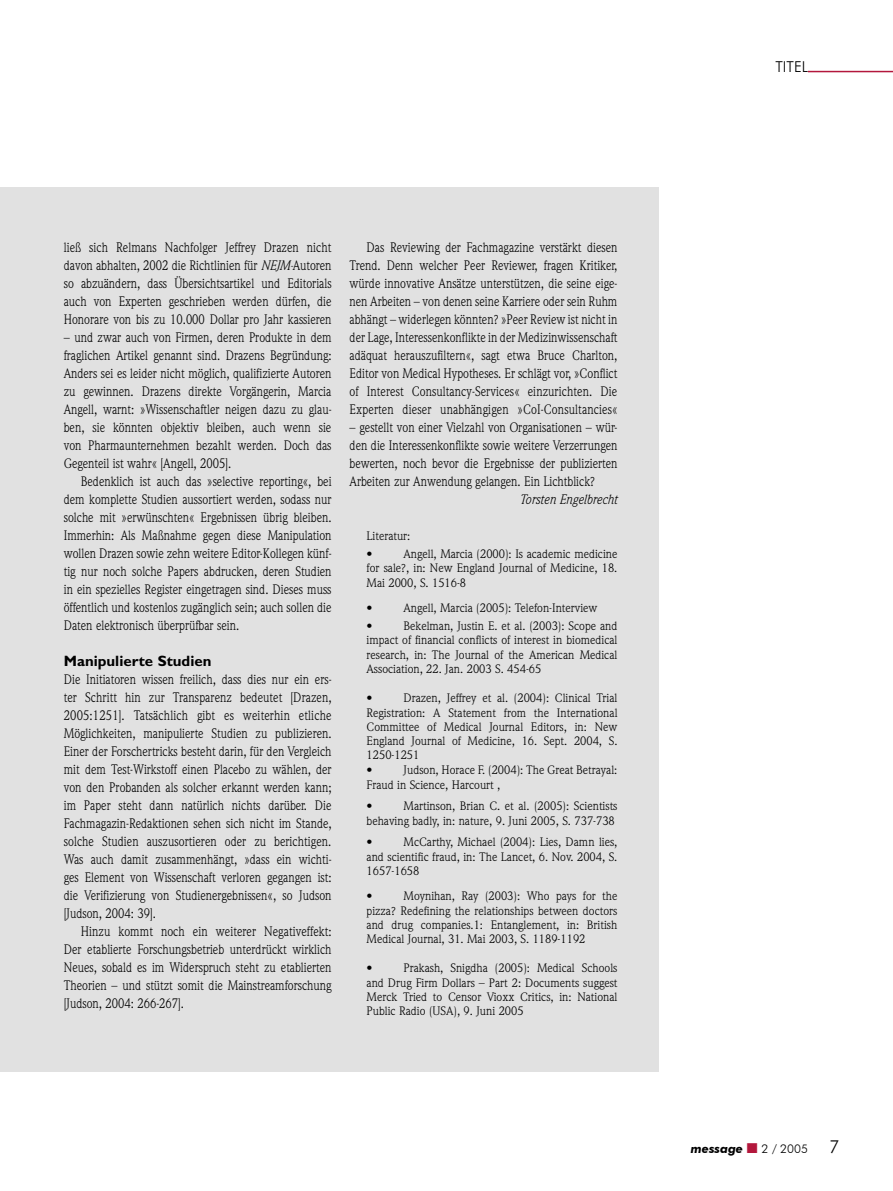
<style>
.page{position:relative;width:893px;height:1191px;background:#fff}
.page>*{position:absolute;margin:0;border:0;box-sizing:border-box;transform-origin:0 0}
.t1{font:300 18px "Futura BT";color:#000}
.Hervorhebungen_am_Anfang{font:700 15px "Gill Sans";color:#000}
.t2{font:300 15px "Futura BT";color:#000}
.Kasten-Lauftext{font:13.5px/18px "Weidemann";color:#000;text-align:justify;scale:.9 1}
.Hervorhebungen_am_Anfang-2{font:13.5px/18px "Weidemann";color:#000;text-align:justify;scale:.9 1}
.Kasten-Lauftext-2{font:italic 13.5px "Weidemann";color:#000;scale:.9 1}
.Literaturhinweise{font:12px/14.2px "Weidemann";color:#000;text-align:justify}
.t3{font:italic 700 12px "Futura BT";color:#000}
.s1{font-style:italic}
.s2{color:#b3173c}
.s3{font-weight:300;font-style:normal}
</style>
<div class="page">
<hr style="left:808px;top:71px;width:85px;height:1px;background:#b3173c">
<div style="left:0;top:187px;width:659px;height:884px;background:#e1e1e1"></div>
<p class="Kasten-Lauftext" style="left:64px;top:238px;width:299px">ließ sich Relmans Nachfolger Jeffrey Drazen nicht davon abhalten, 2002 die Richtlinien für <span class="s1">NEJM-</span>Autoren so abzuändern, dass Übersichtsartikel und Editorials auch von Experten geschrieben werden dürfen, die Honorare von bis zu 10.000 Dollar pro Jahr kassieren</p>
<p class="Kasten-Lauftext" style="left:64px;top:328px;width:299px">– und zwar auch von Firmen, deren Produkte in dem fraglichen Artikel genannt sind. Drazens Begründung:<br>Anders sei es leider nicht möglich, qualifizierte Autoren zu gewinnen. Drazens direkte Vorgängerin, Marcia Angell, warnt: »Wissenschaftler neigen dazu zu glau&shy;ben, sie könnten objektiv bleiben, auch wenn sie von Pharmaunternehmen bezahlt werden. Doch das Gegenteil ist wahr« [Angell, 2005].</p>
<p class="Kasten-Lauftext" style="left:64px;top:472px;width:299px;text-indent:17px">Bedenklich ist auch das »selective reporting«, bei dem komplette Studien aussortiert werden, sodass nur solche mit »erwünschten« Ergebnissen übrig bleiben.<br>Immerhin: Als Maßnahme gegen diese Manipulation wollen Drazen sowie zehn weitere Editor-Kollegen künf&shy;tig nur noch solche Papers abdrucken, deren Studien in ein spezielles Register eingetragen sind. Dieses muss öffentlich und kostenlos zugänglich sein; auch sollen die Daten elektronisch überprüfbar sein.</p>
<p class="Hervorhebungen_am_Anfang" style="left:64px;top:652px;width:149px">Manipulierte Studien</p>
<p class="Hervorhebungen_am_Anfang-2" style="left:64px;top:670px;width:299px">Die Initiatoren wissen freilich, dass dies nur ein ers&shy;ter Schritt hin zur Transparenz bedeutet [Drazen, 2005:1251]. Tatsächlich gibt es weiterhin etliche Möglichkeiten, manipulierte Studien zu publizieren.<br>Einer der Forschertricks besteht darin, für den Vergleich mit dem Test-Wirkstoff einen Placebo zu wählen, der von den Probanden als solcher erkannt werden kann; im Paper steht dann natürlich nichts darüber. Die Fachmagazin-Redaktionen sehen sich nicht im Stande, solche Studien auszusortieren oder zu berichtigen.<br>Was auch damit zusammenhängt, »dass ein wichti&shy;ges Element von Wissenschaft verloren gegangen ist: die Verifizierung von Studienergebnissen«, so Judson [Judson, 2004: 39].</p>
<p class="Kasten-Lauftext" style="left:64px;top:922px;width:299px;text-indent:17px">Hinzu kommt noch ein weiterer Negativeffekt:<br>Der etablierte Forschungsbetrieb unterdrückt wirklich Neues, sobald es im Widerspruch steht zu etablierten Theorien – und stützt somit die Mainstreamforschung [Judson, 2004: 266-267].</p>
<p class="Kasten-Lauftext" style="left:350px;top:238px;width:299px;text-indent:17px">Das Reviewing der Fachmagazine verstärkt diesen Trend. Denn welcher Peer Reviewer, fragen Kritiker, würde innovative Ansätze unterstützen, die seine eige&shy;nen Arbeiten – von denen seine Karriere oder sein Ruhm abhängt – widerlegen könnten? »Peer Review ist nicht in der Lage, Interessenkonflikte in der Medizinwissenschaft adäquat herauszufiltern«, sagt etwa Bruce Charlton, Editor von Medical Hypotheses. Er schlägt vor, »Conflict of Interest Consultancy-Services« einzurichten. Die Experten dieser unabhängigen »CoI-Consultancies«</p>
<p class="Kasten-Lauftext" style="left:350px;top:418px;width:299px">– gestellt von einer Vielzahl von Organisationen – wür&shy;den die Interessenkonflikte sowie weitere Verzerrungen bewerten, noch bevor die Ergebnisse der publizierten Arbeiten zur Anwendung gelangen. Ein Lichtblick?</p>
<p class="Kasten-Lauftext-2" style="left:519px;top:491px;width:110px">Torsten Engelbrecht</p>
<p class="Literaturhinweise" style="left:367px;top:529px;width:45px">Literatur:</p>
<p class="Literaturhinweise" style="left:367px;top:547px;width:7px">•</p>
<p class="Literaturhinweise" style="left:367px;top:547px;width:252px;text-indent:37px">Angell, Marcia (2000): Is academic medicine for sale?, in: New England Journal of Medicine, 18.<br>Mai 2000, S. 1516-8</p>
<p class="Literaturhinweise" style="left:367px;top:601px;width:7px">•</p>
<p class="Literaturhinweise" style="left:404px;top:601px;width:195px">Angell, Marcia (2005): Telefon-Interview</p>
<p class="Literaturhinweise" style="left:367px;top:619px;width:7px">•</p>
<p class="Literaturhinweise" style="left:367px;top:619px;width:252px;text-indent:37px">Bekelman, Justin E. et al. (2003): Scope and impact of financial conflicts of interest in biomedical research, in: The Journal of the American Medical Association, 22. Jan. 2003 S. 454-65</p>
<p class="Literaturhinweise" style="left:367px;top:691px;width:7px">•</p>
<p class="Literaturhinweise" style="left:367px;top:691px;width:252px;text-indent:37px">Drazen, Jeffrey et al. (2004): Clinical Trial Registration: A Statement from the International Committee of Medical Journal Editors, in: New England Journal of Medicine, 16. Sept. 2004, S.<br>1250-1251</p>
<p class="Literaturhinweise" style="left:367px;top:763px;width:7px">•</p>
<p class="Literaturhinweise" style="left:367px;top:763px;width:252px;text-indent:37px">Judson, Horace F. (2004): The Great Betrayal:<br>Fraud in Science, Harcourt ,</p>
<p class="Literaturhinweise" style="left:367px;top:799px;width:7px">•</p>
<p class="Literaturhinweise" style="left:367px;top:799px;width:252px;text-align:right">Martinson, Brian C. et al. (2005): Scientists behaving badly, in: nature, 9. Juni 2005, S. 737-738</p>
<p class="Literaturhinweise" style="left:367px;top:835px;width:7px">•</p>
<p class="Literaturhinweise" style="left:367px;top:835px;width:252px;text-indent:37px">McCarthy, Michael (2004): Lies, Damn lies, and scientific fraud, in: The Lancet, 6. Nov. 2004, S.<br>1657-1658</p>
<p class="Literaturhinweise" style="left:367px;top:889px;width:7px">•</p>
<p class="Literaturhinweise" style="left:367px;top:889px;width:252px;text-indent:37px">Moynihan, Ray (2003): Who pays for the pizza? Redefining the relationships between doctors and drug companies.1: Entanglement, in: British Medical Journal, 31. Mai 2003, S. 1189-1192</p>
<p class="Literaturhinweise" style="left:367px;top:961px;width:7px">•</p>
<p class="Literaturhinweise" style="left:367px;top:961px;width:252px;text-indent:37px">Prakash, Snigdha (2005): Medical Schools and Drug Firm Dollars – Part 2: Documents suggest Merck Tried to Censor Vioxx Critics, in: National Public Radio (USA), 9. Juni 2005</p>
<p class="t2" style="left:775px;top:58px;width:34px">TITEL</p>
<p class="t3" style="left:691px;top:1141px;width:119px">message <span class="s2">■</span> <span class="s3">2 / 2005</span></p>
<h1 class="t1" style="left:829px;top:1135px;width:12px">7</h1>
</div>
